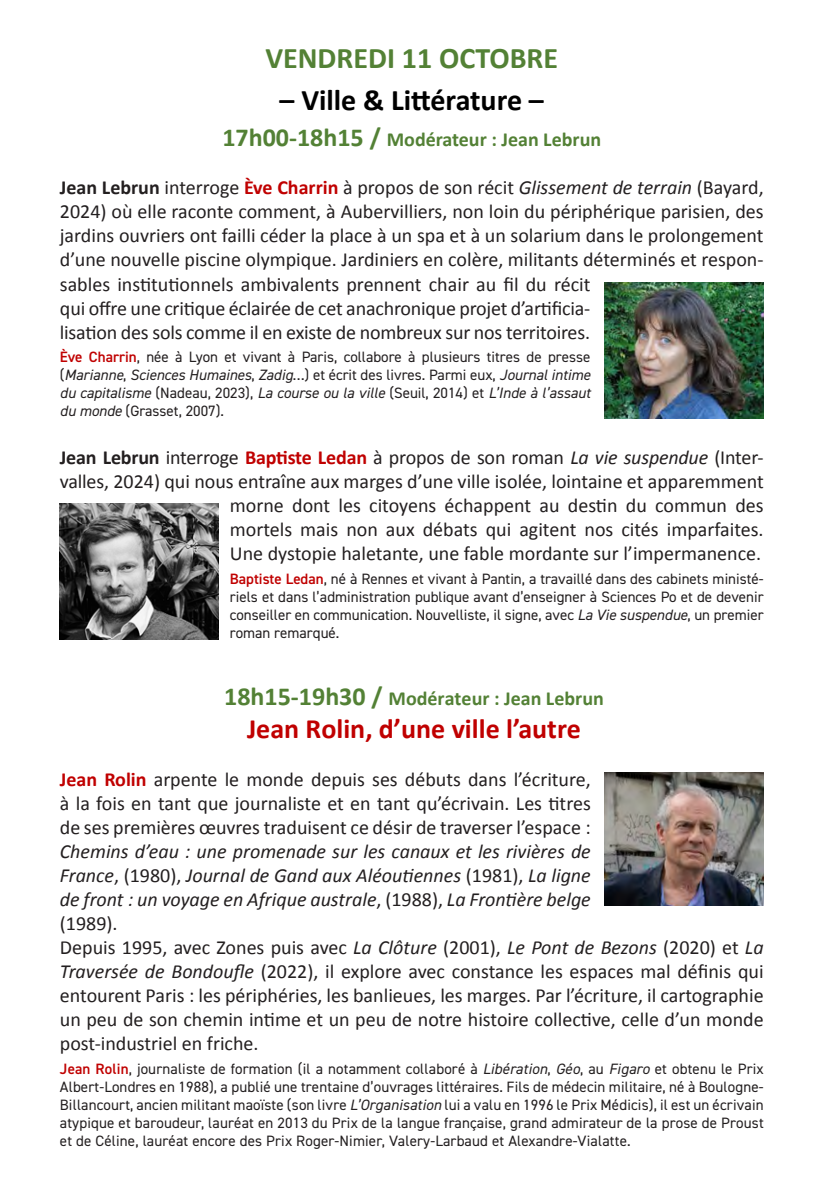
<style>
.page{position:relative;width:823px;height:1191px;background:#fff}
.page>*{position:absolute;margin:0;border:0;box-sizing:border-box;transform-origin:0 0}
.t1{font:700 30px "Calibri";color:#000}
.t2{font:700 30px "Calibri";color:#538135}
.t3{font:700 28px "Calibri";color:#c00000}
.t4{font:700 26px "Calibri";color:#538135}
.t5{font:20px/24px "Calibri";color:#231f20;text-align:justify}
.t6{font:700 20px "Calibri";color:#538135}
.t7{font:15px/18px "DIN2014";color:#231f20;text-align:justify}
.s1{font-size:26px}
.s2{font-weight:700}
.s3{font-weight:700;color:#c00000}
.s4{font-style:italic}
.s5{font-weight:600;color:#c00000}
.s6{font-size:20px}
</style>
<div class="page">
<img style="left:604px;top:773px;width:159px;height:132px">
<img style="left:604px;top:282px;width:159px;height:136px">
<img style="left:60px;top:503px;width:158px;height:136px">
<p class="t2" style="left:265px;top:37px;width:294px">VENDREDI 11 OCTOBRE</p>
<p class="t1" style="left:279px;top:78px;width:266px">– Ville &amp; Littérature –</p>
<p class="t6" style="left:222px;top:126px;width:380px"><span class="s1">17h00-18h15 /</span> Modérateur : Jean Lebrun</p>
<p class="t5" style="left:60px;top:175px;width:705px;text-align:left"><span class="s2">Jean Lebrun</span> interroge <span class="s3">Ève Charrin</span> à propos de son récit <span class="s4">Glissement de terrain</span> (Bayard, 2024) où elle raconte comment, à Aubervilliers, non loin du périphérique parisien, des jardins ouvriers ont failli céder la place à un spa et à un solarium dans le prolongement d’une nouvelle piscine olympique. Jardiniers en colère, militants déterminés et respon&shy;sables institutionnels ambivalents prennent chair au fil du récit<br>qui offre une critique éclairée de cet anachronique projet d’artificia-<br>lisation des sols comme il en existe de nombreux sur nos territoires.</p>
<p class="t7" style="left:60px;top:348px;width:531px"><span class="s5">Ève Charrin</span>, née à Lyon et vivant à Paris, collabore à plusieurs titres de presse (<span class="s4">Marianne</span>, <span class="s4">Sciences Humaines</span>, <span class="s4">Zadig</span>…) et écrit des livres. Parmi eux, <span class="s4">Journal intime du capitalisme</span> (Nadeau, 2023), <span class="s4">La course ou la ville</span> (Seuil, 2014) et <span class="s4">L’Inde à l’assaut du monde</span> (Grasset, 2007).</p>
<p class="t5" style="left:60px;top:445px;width:705px;text-align:right"><span class="s2">Jean Lebrun</span> interroge <span class="s3">Baptiste Ledan</span> à propos de son roman <span class="s4">La vie suspendue</span> (Inter&shy;valles, 2024) qui nous entraîne aux marges d’une ville isolée, lointaine et apparemment morne dont les citoyens échappent au destin du commun des<br>mortels mais non aux débats qui agitent nos cités imparfaites.<br>Une dystopie haletante, une fable mordante sur l’impermanence.</p>
<p class="t7" style="left:230px;top:569px;width:535px"><span class="s5">Baptiste Ledan</span>, né à Rennes et vivant à Pantin, a travaillé dans des cabinets ministé&shy;riels et dans l’administration publique avant d’enseigner à Sciences Po et de devenir conseiller en communication. Nouvelliste, il signe, avec <span class="s4">La Vie suspendue</span>, un premier roman remarqué.</p>
<p class="t4" style="left:224px;top:677px;width:381px">18h15-19h30 / <span class="s6">Modérat</span><span class="s6">eur</span> <span class="s6">:</span> <span class="s6">Jean</span> <span class="s6">L</span><span class="s6">ebrun</span></p>
<p class="t3" style="left:247px;top:709px;width:335px">Jean Rolin, d’une ville l’autre</p>
<p class="t5" style="left:60px;top:767px;width:532px"><span class="s3">Jean Rolin</span> arpente le monde depuis ses débuts dans l’écriture, à la fois en tant que journaliste et en tant qu’écrivain. Les titres de ses premières œuvres traduisent ce désir de traverser l’espace :<br><span class="s4">Chemins d’eau : une promenade sur les canaux et les rivières de France</span>, (1980), <span class="s4">Journal de Gand aux Aléoutiennes</span> (1981), <span class="s4">La ligne de front : un voyage en Afrique australe</span>, (1988), <span class="s4">La Frontière belge </span>(1989).</p>
<p class="t5" style="left:60px;top:935px;width:704px">Depuis 1995, avec Zones puis avec <span class="s4">La Clôture</span> (2001), <span class="s4">Le Pont de Bezons</span> (2020) et <span class="s4">La Traversée de Bondoufle</span> (2022), il explore avec constance les espaces mal définis qui entourent Paris : les périphéries, les banlieues, les marges. Par l’écriture, il cartographie un peu de son chemin intime et un peu de notre histoire collective, celle d’un monde post-industriel en friche.</p>
<p class="t7" style="left:60px;top:1059px;width:705px"><span class="s5">Jean Rolin</span>, journaliste de formation (il a notamment collaboré à <span class="s4">Libération</span>, <span class="s4">Géo</span>, au <span class="s4">Figaro</span> et obtenu le Prix Albert-Londres en 1988), a publié une trentaine d’ouvrages littéraires. Fils de médecin militaire, né à Boulogne-Billancourt, ancien militant maoïste (son livre <span class="s4">L’Organisation</span> lui a valu en 1996 le Prix Médicis), il est un écrivain atypique et baroudeur, lauréat en 2013 du Prix de la langue française, grand admirateur de la prose de Proust et de Céline, lauréat encore des Prix Roger-Nimier, Valery-Larbaud et Alexandre-Vialatte.</p>
</div>
